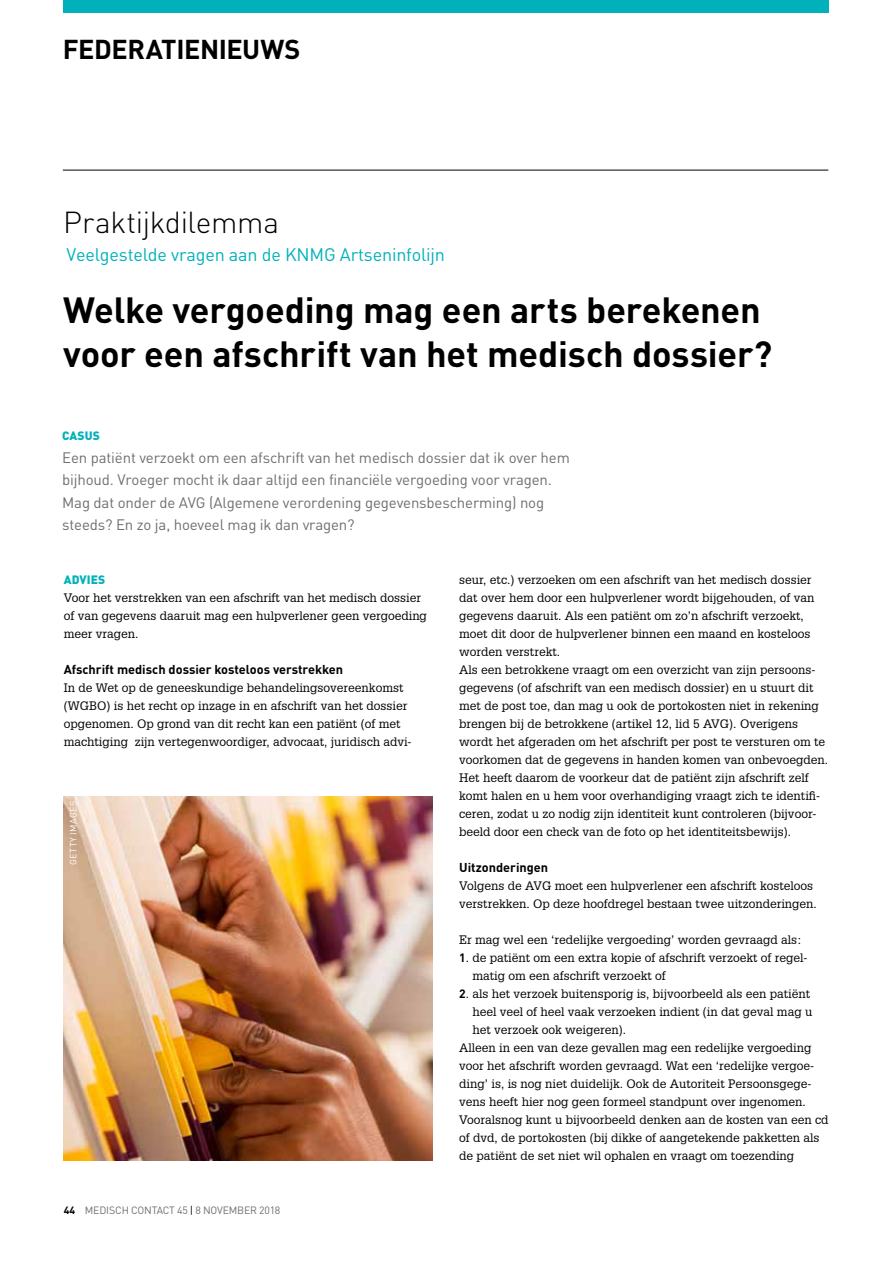
<style>
.page{position:relative;width:893px;height:1263px;background:#fff}
.page>*{position:absolute;margin:0;border:0;box-sizing:border-box;transform-origin:0 0}
.t1{font:700 36px/43.5px "DINOT";letter-spacing:-.005em;color:#000}
.t2{font:300 30px "DINOT";letter-spacing:-.01em;color:#000}
.t3{font:700 27px "DINOT";letter-spacing:-.015em;color:#000}
.t4{font:18px "DINOT";letter-spacing:-.01em;color:#00b1bb}
.t5{font:15px/22.5px "DINOT";letter-spacing:-.01em;color:#706f6f}
.t6{font:700 12.75px "DINOT";color:#000}
.t7{font:12px/18px "Glypha LT Std";color:#000}
.t8{font:900 12px "DINOT";letter-spacing:.01em;color:#00b1bb}
.t9{font:10.5px "DINOT";letter-spacing:-.015em;color:#706f6f}
.t10{font:9px "DINOT";letter-spacing:.06em;color:#fff}
.s1{font-weight:700;color:#000}
.s2{color:#000}
.s3{font-family:"DINOT";font-weight:700}
</style>
<div class="page">
<div style="left:64px;top:0;width:765px;height:13px;background:#00b1bb"></div>
<hr style="left:63px;top:170px;width:765px;height:1px;background:#000">
<img style="left:64px;top:796px;width:368px;height:365px">
<h3 class="t3" style="left:63px;top:32px;width:239px">FEDERATIENIEUWS</h3>
<h2 class="t2" style="left:63px;top:204px;width:217px">Praktijkdilemma</h2>
<h3 class="t4" style="left:66px;top:244px;width:380px">Veelgestelde vragen aan de KNMG Artseninfolijn</h3>
<h1 class="t1" style="left:63px;top:288px;width:711px">Welke vergoeding mag een arts berekenen voor een afschrift van het medisch dossier?</h1>
<p class="t8" style="left:62px;top:428px;width:39px">CASUS</p>
<p class="t5" style="left:62px;top:446px;width:509px">Een patiënt verzoekt om een afschrift van het medisch dossier dat ik over hem bijhoud. Vroeger mocht ik daar altijd een financiële vergoeding voor vragen.<br>Mag dat onder de AVG (Algemene verordening gegevensbescherming) nog steeds? En zo ja, hoeveel mag ik dan vragen?</p>
<p class="t8" style="left:64px;top:572px;width:43px">ADVIES</p>
<p class="t7" style="left:64px;top:589px;width:365px">Voor het verstrekken van een afschrift van het medisch dossier of van gegevens daaruit mag een hulpverlener geen vergoeding meer vragen.</p>
<p class="t6" style="left:64px;top:661px;width:281px">Afschrift medisch dossier kosteloos verstrekken</p>
<p class="t7" style="left:64px;top:679px;width:349px">In de Wet op de geneeskundige behandelingsovereenkomst (WGBO) is het recht op inzage in en afschrift van het dossier opgenomen. Op grond van dit recht kan een patiënt (of met machtiging zijn vertegenwoordiger, advocaat, juridisch advi-</p>
<p class="t10" style="left:68px;top:865px;width:66px;rotate:-90deg">GETTY IMAGES</p>
<p class="t9" style="left:64px;top:1204px;width:218px"><span class="s1">44</span> MEDISCH CONTACT 45 <span class="s2">|</span> 8 NOVEMBER 2018</p>
<p class="t7" style="left:459px;top:571px;width:370px">seur, etc.) verzoeken om een afschrift van het medisch dossier dat over hem door een hulpverlener wordt bijgehouden, of van gegevens daaruit. Als een patiënt om zo’n afschrift verzoekt, moet dit door de hulpverlener binnen een maand en kosteloos worden verstrekt.<br>Als een betrokkene vraagt om een overzicht van zijn persoons&shy;gegevens (of afschrift van een medisch dossier) en u stuurt dit met de post toe, dan mag u ook de portokosten niet in rekening brengen bij de betrokkene (artikel 12, lid 5 AVG). Overigens wordt het afgeraden om het afschrift per post te versturen om te voorkomen dat de gegevens in handen komen van onbevoegden.<br>Het heeft daarom de voorkeur dat de patiënt zijn afschrift zelf komt halen en u hem voor overhandiging vraagt zich te identifi&shy;ceren, zodat u zo nodig zijn identiteit kunt controleren (bijvoor&shy;beeld door een check van de foto op het identiteitsbewijs).</p>
<p class="t6" style="left:459px;top:859px;width:90px">Uitzonderingen</p>
<p class="t7" style="left:459px;top:877px;width:359px">Volgens de AVG moet een hulpverlener een afschrift kosteloos verstrekken. Op deze hoofdregel bestaan twee uitzonderingen.</p>
<p class="t7" style="left:459px;top:931px;width:344px">Er mag wel een ‘redelijke vergoeding’ worden gevraagd als:</p>
<p class="t7" style="left:472px;top:949px;width:335px;text-indent:-13px"><span class="s3">1</span>. de patiënt om een extra kopie of afschrift verzoekt of regel&shy;matig om een afschrift verzoekt of</p>
<p class="t7" style="left:459px;top:985px;width:353px"><span class="s3">2</span>. als het verzoek buitensporig is, bijvoorbeeld als een patiënt</p>
<p class="t7" style="left:472px;top:1003px;width:341px">heel veel of heel vaak verzoeken indient (in dat geval mag u</p>
<p class="t7" style="left:472px;top:1021px;width:155px">het verzoek ook weigeren).</p>
<p class="t7" style="left:459px;top:1039px;width:354px">Alleen in een van deze gevallen mag een redelijke vergoeding</p>
<p class="t7" style="left:459px;top:1057px;width:356px">voor het afschrift worden gevraagd. Wat een ‘redelijke vergoe-</p>
<p class="t7" style="left:459px;top:1075px;width:354px">ding’ is, is nog niet duidelijk. Ook de Autoriteit Persoonsgege-</p>
<p class="t7" style="left:459px;top:1093px;width:348px">vens heeft hier nog geen formeel standpunt over ingenomen.</p>
<p class="t7" style="left:459px;top:1111px;width:371px">Vooralsnog kunt u bijvoorbeeld denken aan de kosten van een cd</p>
<p class="t7" style="left:459px;top:1129px;width:362px">of dvd, de portokosten (bij dikke of aangetekende pakketten als</p>
<p class="t7" style="left:459px;top:1147px;width:336px">de patiënt de set niet wil ophalen en vraagt om toezending</p>
</div>
